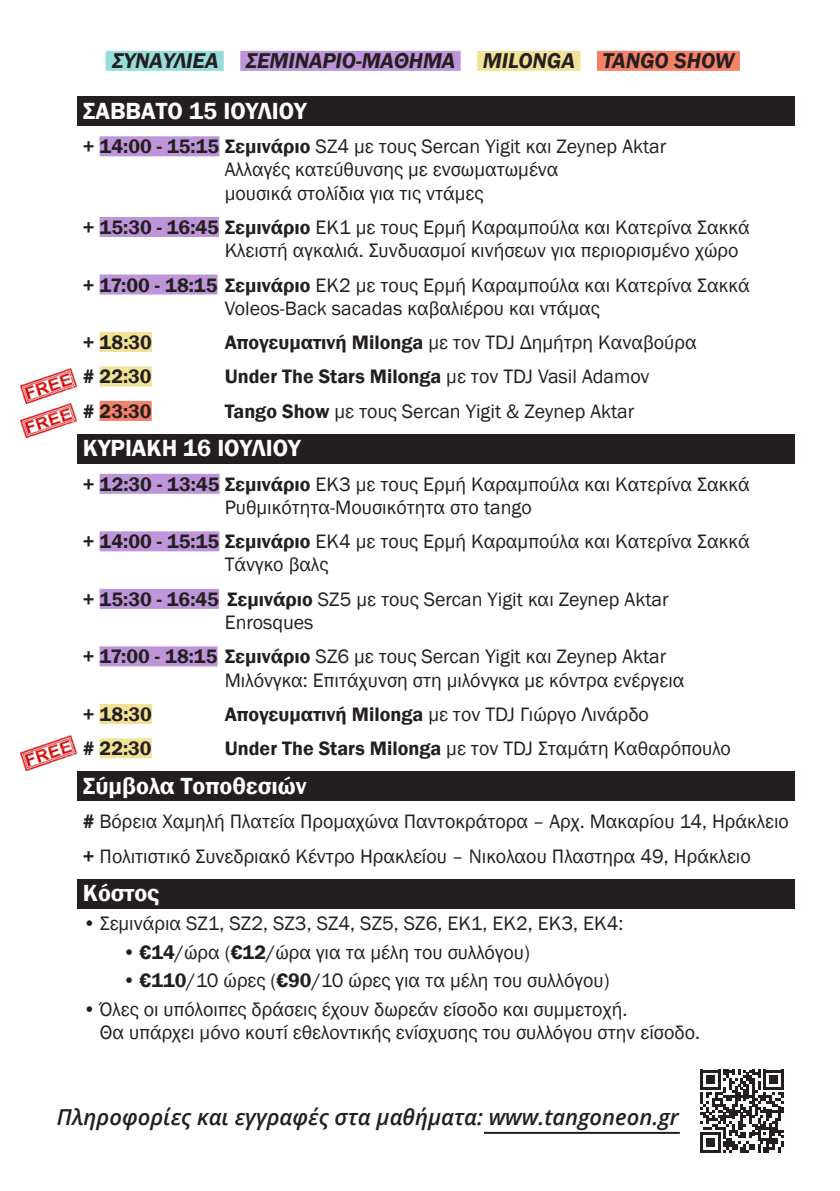
<style>
.page{position:relative;width:840px;height:1191px;background:#fff}
.page>*{position:absolute;margin:0;border:0;box-sizing:border-box;transform-origin:0 0}
.Day_Heading{font:600 24px "Franklin Gothic";color:#fff}
.t1{font:italic 600 22px "Open Sans";color:#231f20}
.t2{font:italic 600 22px "Franklin Gothic";color:#231f20}
.Program_Paragraph{font:20px/23px "Franklin Gothic";color:#231f20}
.Program_Paragraph-2{font:600 20px "Franklin Gothic";color:#231f20}
.s1{font-weight:600}
.s2{font-weight:400}
</style>
<div class="page">
<div style="left:77px;top:96px;width:717px;height:30px;background:#231f20"></div>
<div style="left:100px;top:136px;width:119px;height:20px;background:#bd95d8"></div>
<div style="left:100px;top:217px;width:119px;height:20px;background:#bd95d8"></div>
<div style="left:100px;top:274px;width:117px;height:20px;background:#bd95d8"></div>
<div style="left:100px;top:332px;width:52px;height:20px;background:#f2e296"></div>
<div style="left:100px;top:366px;width:52px;height:20px;background:#f2e296"></div>
<div style="left:100px;top:401px;width:52px;height:20px;background:#f48269"></div>
<div style="left:77px;top:434px;width:717px;height:30px;background:#231f20"></div>
<div style="left:100px;top:474px;width:119px;height:20px;background:#bd95d8"></div>
<div style="left:100px;top:531px;width:119px;height:20px;background:#bd95d8"></div>
<div style="left:100px;top:589px;width:119px;height:20px;background:#bd95d8"></div>
<div style="left:100px;top:646px;width:117px;height:20px;background:#bd95d8"></div>
<div style="left:100px;top:704px;width:52px;height:20px;background:#f2e296"></div>
<div style="left:100px;top:738px;width:52px;height:20px;background:#f2e296"></div>
<div style="left:77px;top:771px;width:717px;height:30px;background:#231f20"></div>
<div style="left:77px;top:878px;width:717px;height:30px;background:#231f20"></div>
<div style="left:105px;top:51px;width:118px;height:20px;background:#99dddb"></div>
<div style="left:240px;top:51px;width:220px;height:20px;background:#bd95d8"></div>
<div style="left:477px;top:51px;width:103px;height:20px;background:#f2e296"></div>
<div style="left:596px;top:51px;width:143px;height:20px;background:#f48269"></div>
<hr style="left:483px;top:1131px;width:196px;height:2px;background:#231f20">
<svg style="left:700px;top:1069px;width:83px;height:83px"></svg>
<img style="left:20px;top:368px;width:57px;height:70px">
<img style="left:20px;top:735px;width:57px;height:35px">
<p class="t2" style="left:112px;top:46px;width:623px">ΣΥΝΑΥΛΙΕΑ ΣΕΜΙΝΑΡΙΟ-ΜΑΘΗΜΑ MILONGA TANGO SHOW</p>
<p class="Day_Heading" style="left:83px;top:96px;width:225px">ΣΑΒΒΑΤΟ 15 ΙΟΥΛΙΟΥ</p>
<p class="Program_Paragraph" style="left:225px;top:136px;width:443px;text-indent:-142px"><span class="s1">+ 14:00 - 15:15 Σεμινάριο</span> SZ4 με τους Sercan Yigit και Zeynep Aktar<br>Αλλαγές κατεύθυνσης με ενσωματωμένα<br>μουσικά στολίδια για τις ντάμες</p>
<p class="Program_Paragraph" style="left:225px;top:216px;width:526px;text-indent:-142px"><span class="s1">+ 15:30 - 16:45 Σεμινάριο</span> EK1 με τους Ερμή Καραμπούλα και Κατερίνα Σακκά<br>Κλειστή αγκαλιά. Συνδυασμοί κινήσεων για περιορισμένο χώρο</p>
<p class="Program_Paragraph" style="left:83px;top:274px;width:668px;text-align:center"><span class="s1">+ 17:00 - 18:15 Σεμινάριο</span> EK2 με τους Ερμή Καραμπούλα και Κατερίνα Σακκά<br>Voleos-Back sacadas καβαλιέρου και ντάμας</p>
<p class="Program_Paragraph-2" style="left:83px;top:330px;width:71px">+ 18:30</p>
<p class="Program_Paragraph" style="left:225px;top:331px;width:473px"><span class="s1">Απογευματινή Milonga</span> με τον TDJ Δημήτρη Καναβούρα</p>
<p class="Program_Paragraph-2" style="left:83px;top:364px;width:70px"># 22:30</p>
<p class="Program_Paragraph-2" style="left:225px;top:364px;width:426px">Under The Stars Milonga <span class="s2">με τον TDJ Vasil Adamov</span></p>
<p class="Program_Paragraph-2" style="left:83px;top:399px;width:70px"># 23:30</p>
<p class="Program_Paragraph" style="left:225px;top:400px;width:411px"><span class="s1">Tango Show</span> με τους Sercan Yigit &amp; Zeynep Aktar</p>
<p class="Day_Heading" style="left:83px;top:433px;width:219px">ΚΥΡΙΑΚΗ 16 ΙΟΥΛΙΟΥ</p>
<p class="Program_Paragraph" style="left:225px;top:473px;width:526px;text-indent:-142px"><span class="s1">+ 12:30 - 13:45 Σεμινάριο</span> EK3 με τους Ερμή Καραμπούλα και Κατερίνα Σακκά<br>Ρυθμικότητα-Μουσικότητα στο tango</p>
<p class="Program_Paragraph" style="left:225px;top:530px;width:526px;text-indent:-142px"><span class="s1">+ 14:00 - 15:15 Σεμινάριο</span> EK4 με τους Ερμή Καραμπούλα και Κατερίνα Σακκά<br>Τάνγκο βαλς</p>
<p class="Program_Paragraph" style="left:225px;top:588px;width:445px;text-indent:-142px"><span class="s1">+ 15:30 - 16:45 Σεμινάριο</span> SZ5 με τους Sercan Yigit και Zeynep Aktar<br>Enrosques</p>
<p class="Program_Paragraph" style="left:225px;top:645px;width:461px;text-indent:-142px"><span class="s1">+ 17:00 - 18:15 Σεμινάριο</span> SZ6 με τους Sercan Yigit και Zeynep Aktar<br>Μιλόνγκα: Επιτάχυνση στη μιλόνγκα με κόντρα ενέργεια</p>
<p class="Program_Paragraph-2" style="left:83px;top:702px;width:71px">+ 18:30</p>
<p class="Program_Paragraph" style="left:225px;top:703px;width:425px"><span class="s1">Απογευματινή Milonga</span> με τον TDJ Γιώργο Λινάρδο</p>
<p class="Program_Paragraph-2" style="left:83px;top:736px;width:70px"># 22:30</p>
<p class="Program_Paragraph" style="left:225px;top:737px;width:507px"><span class="s1">Under The Stars Milonga</span> με τον TDJ Σταμάτη Καθαρόπουλο</p>
<p class="Day_Heading" style="left:83px;top:771px;width:225px">Σύμβολα Τοποθεσιών</p>
<p class="Program_Paragraph" style="left:83px;top:810px;width:707px"><span class="s1">#</span> Βόρεια Χαμηλή Πλατεία Προμαχώνα Παντοκράτορα – Αρχ. Μακαρίου 14, Ηράκλειο</p>
<p class="Program_Paragraph" style="left:83px;top:845px;width:669px"><span class="s1">+</span> Πολιτιστικό Συνεδριακό Κέντρο Ηρακλείου – Νικολαου Πλαστηρα 49, Ηράκλειο</p>
<p class="Day_Heading" style="left:83px;top:878px;width:78px">Κόστος</p>
<p class="Program_Paragraph" style="left:83px;top:912px;width:541px">• Σεμινάρια SΖ1, SΖ2, SΖ3, SΖ4, SZ5, SZ6, EK1, EK2, EK3, EK4:</p>
<p class="Program_Paragraph" style="left:122px;top:941px;width:408px">• <span class="s1">€14</span>/ώρα (<span class="s1">€12</span>/ώρα για τα μέλη του συλλόγου)</p>
<p class="Program_Paragraph" style="left:122px;top:969px;width:488px">• <span class="s1">€110</span>/10 ώρες (<span class="s1">€90</span>/10 ώρες για τα μέλη του συλλόγου)</p>
<p class="Program_Paragraph" style="left:100px;top:998px;width:601px;text-indent:-17px">• Όλες οι υπόλοιπες δράσεις έχουν δωρεάν είσοδο και συμμετοχή.<br>Θα υπάρχει μόνο κουτί εθελοντικής ενίσχυσης του συλλόγου στην είσοδο.</p>
<p class="t1" style="left:57px;top:1101px;width:623px">Πληροφορίες και εγγραφές στα μαθήματα: www.tangoneon.gr</p>
</div>
